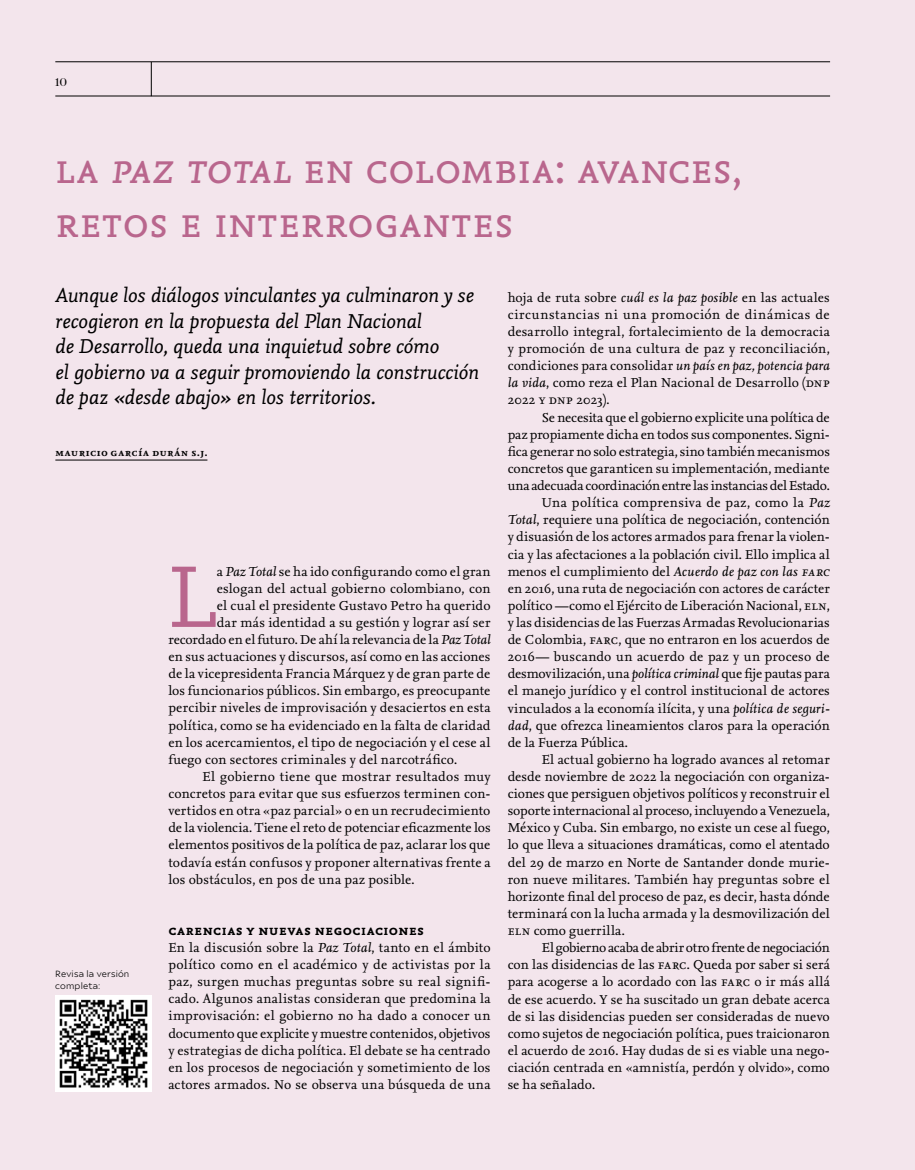
<style>
.page{position:relative;width:915px;height:1170px;background:#fff}
.page>*{position:absolute;margin:0;border:0;box-sizing:border-box;transform-origin:0 0}
.t1{font:91.35px "Nexus Mix Pro";color:#b9668d}
.t2{font:45px/54px "Nexus Mix Pro";letter-spacing:.01em;color:#b9668d}
.t3{font:italic 21px/25.5px "Nexus Mix Pro";letter-spacing:-.005em;color:#000}
.t4{font:700 15px "Nexus Mix Pro";letter-spacing:.035em;color:#000}
.t5{font:13.5px/17.1px "Nexus Serif Pro";letter-spacing:.005em;color:#000;text-align:justify}
.t6{font:13.5px "Nexus Serif Pro";letter-spacing:-.02em;color:#000}
.t7{font:500 11.25px "Chapman";color:#000}
.t8{font:700 10.5px "Nexus Serif Pro";letter-spacing:.08em;color:#000}
.t9{font:9px/12px "Ariana Pro";letter-spacing:.02em;color:#000}
.s1{font-style:italic}
</style>
<div class="page">
<div style="left:0;top:0;width:914px;height:1169px;background:#f3e5ec"></div>
<hr style="left:55px;top:460px;width:152px;height:1px;background:#000">
<img style="left:55px;top:995px;width:96px;height:96px">
<hr style="left:55px;top:61px;width:774px;height:1px;background:#000">
<hr style="left:55px;top:96px;width:774px;height:1px;background:#000">
<hr style="left:151px;top:62px;width:1px;height:34px;background:#000">
<p class="t7" style="left:55px;top:74px;width:13px">10</p>
<h2 class="t2" style="left:55px;top:138px;width:687px">la <span class="s1">paz total</span> en colombia: avances, retos e interrogantes</h2>
<h3 class="t3" style="left:55px;top:281px;width:425px">Aunque los diálogos vinculantes ya culminaron y se recogieron en la propuesta del Plan Nacional<br>de Desarrollo, queda una inquietud sobre cómo<br>el gobierno va a seguir promoviendo la construcción de paz «desde abajo» en los territorios.</h3>
<p class="t5" style="left:507px;top:288px;width:323px">hoja de ruta sobre <span class="s1">cuál es la paz posible</span> en las actuales circunstancias ni una promoción de dinámicas de desarrollo integral, fortalecimiento de la democracia y promoción de una cultura de paz y reconciliación, condiciones para consolidar <span class="s1">un país en paz, potencia para la vida</span>, como reza el Plan Nacional de Desarrollo (dnp 2022 y dnp 2023).</p>
<p class="t5" style="left:541px;top:408px;width:289px">Se necesita que el gobierno explicite una política de</p>
<p class="t5" style="left:507px;top:425px;width:323px">paz propiamente dicha en todos sus componentes. Signi-</p>
<p class="t5" style="left:507px;top:442px;width:323px">fica generar no solo estrategia, sino también mecanismos</p>
<p class="t5" style="left:507px;top:459px;width:323px">concretos que garanticen su implementación, mediante</p>
<p class="t5" style="left:507px;top:476px;width:323px">una adecuada coordinación entre las instancias del Estado.</p>
<p class="t5" style="left:541px;top:493px;width:289px">Una política comprensiva de paz, como la <span class="s1">Paz</span></p>
<p class="t5" style="left:507px;top:510px;width:323px"><span class="s1">Total</span>, requiere una política de negociación, contención</p>
<p class="t5" style="left:507px;top:527px;width:323px">y disuasión de los actores armados para frenar la violen-</p>
<p class="t5" style="left:507px;top:545px;width:323px">cia y las afectaciones a la población civil. Ello implica al</p>
<p class="t5" style="left:507px;top:562px;width:323px">menos el cumplimiento del <span class="s1">Acuerdo de paz con las farc</span></p>
<p class="t5" style="left:507px;top:579px;width:323px">en 2016, una ruta de negociación con actores de carácter</p>
<p class="t5" style="left:507px;top:596px;width:323px">político —como el Ejército de Liberación Nacional, eln,</p>
<p class="t5" style="left:507px;top:613px;width:323px">y las disidencias de las Fuerzas Armadas Revolucionarias</p>
<p class="t5" style="left:507px;top:630px;width:323px">de Colombia, farc, que no entraron en los acuerdos de</p>
<p class="t5" style="left:507px;top:647px;width:323px">2016— buscando un acuerdo de paz y un proceso de</p>
<p class="t5" style="left:507px;top:664px;width:323px">desmovilización, una <span class="s1">política criminal</span> que fije pautas para</p>
<p class="t5" style="left:507px;top:681px;width:323px">el manejo jurídico y el control institucional de actores</p>
<p class="t5" style="left:507px;top:699px;width:323px">vinculados a la economía ilícita, y una <span class="s1">política de seguri-</span></p>
<p class="t5" style="left:507px;top:716px;width:323px"><span class="s1">dad</span>, que ofrezca lineamientos claros para la operación</p>
<p class="t5" style="left:507px;top:733px;width:122px">de la Fuerza Pública.</p>
<p class="t5" style="left:541px;top:750px;width:289px">El actual gobierno ha logrado avances al retomar</p>
<p class="t5" style="left:507px;top:767px;width:323px">desde noviembre de 2022 la negociación con organiza-</p>
<p class="t5" style="left:507px;top:784px;width:323px">ciones que persiguen objetivos políticos y reconstruir el</p>
<p class="t5" style="left:507px;top:801px;width:323px">soporte internacional al proceso, incluyendo a Venezuela,</p>
<p class="t5" style="left:507px;top:818px;width:323px">México y Cuba. Sin embargo, no existe un cese al fuego,</p>
<p class="t5" style="left:507px;top:835px;width:323px">lo que lleva a situaciones dramáticas, como el atentado</p>
<p class="t5" style="left:507px;top:852px;width:323px">del 29 de marzo en Norte de Santander donde murie-</p>
<p class="t5" style="left:507px;top:870px;width:323px">ron nueve militares. También hay preguntas sobre el</p>
<p class="t5" style="left:507px;top:887px;width:323px">horizonte final del proceso de paz, es decir, hasta dónde</p>
<p class="t5" style="left:507px;top:904px;width:323px">terminará con la lucha armada y la desmovilización del</p>
<p class="t5" style="left:507px;top:921px;width:118px">eln como guerrilla.</p>
<p class="t6" style="left:541px;top:937px;width:289px">El gobierno acaba de abrir otro frente de negociación</p>
<p class="t5" style="left:507px;top:955px;width:323px">con las disidencias de las farc. Queda por saber si será</p>
<p class="t5" style="left:507px;top:972px;width:323px">para acogerse a lo acordado con las farc o ir más allá</p>
<p class="t5" style="left:507px;top:989px;width:323px">de ese acuerdo. Y se ha suscitado un gran debate acerca</p>
<p class="t5" style="left:507px;top:1006px;width:323px">de si las disidencias pueden ser consideradas de nuevo</p>
<p class="t5" style="left:507px;top:1024px;width:323px">como sujetos de negociación política, pues traicionaron</p>
<p class="t5" style="left:507px;top:1041px;width:323px">el acuerdo de 2016. Hay dudas de si es viable una nego-</p>
<p class="t5" style="left:507px;top:1058px;width:323px">ciación centrada en «amnistía, perdón y olvido», como</p>
<p class="t5" style="left:507px;top:1075px;width:89px">se ha señalado.</p>
<p class="t8" style="left:55px;top:444px;width:153px">mauricio garcía durán s.j.</p>
<h1 class="t1" style="left:168px;top:528px;width:50px">L</h1>
<p class="t5" style="left:216px;top:562px;width:275px">a <span class="s1">Paz Total</span> se ha ido configurando como el gran</p>
<p class="t5" style="left:216px;top:579px;width:275px">eslogan del actual gobierno colombiano, con</p>
<p class="t5" style="left:216px;top:596px;width:275px">el cual el presidente Gustavo Petro ha querido</p>
<p class="t5" style="left:216px;top:613px;width:275px">dar más identidad a su gestión y lograr así ser</p>
<p class="t5" style="left:168px;top:630px;width:323px">recordado en el futuro. De ahí la relevancia de la <span class="s1">Paz Total</span></p>
<p class="t5" style="left:168px;top:647px;width:323px">en sus actuaciones y discursos, así como en las acciones</p>
<p class="t5" style="left:168px;top:664px;width:323px">de la vicepresidenta Francia Márquez y de gran parte de</p>
<p class="t5" style="left:168px;top:681px;width:323px">los funcionarios públicos. Sin embargo, es preocupante</p>
<p class="t5" style="left:168px;top:698px;width:323px">percibir niveles de improvisación y desaciertos en esta</p>
<p class="t5" style="left:168px;top:716px;width:323px">política, como se ha evidenciado en la falta de claridad</p>
<p class="t5" style="left:168px;top:733px;width:323px">en los acercamientos, el tipo de negociación y el cese al</p>
<p class="t5" style="left:168px;top:750px;width:290px">fuego con sectores criminales y del narcotráfico.</p>
<p class="t5" style="left:202px;top:767px;width:289px">El gobierno tiene que mostrar resultados muy</p>
<p class="t5" style="left:168px;top:784px;width:323px">concretos para evitar que sus esfuerzos terminen con-</p>
<p class="t5" style="left:168px;top:801px;width:323px">vertidos en otra «paz parcial» o en un recrudecimiento</p>
<p class="t5" style="left:168px;top:818px;width:323px">de la violencia. Tiene el reto de potenciar eficazmente los</p>
<p class="t5" style="left:168px;top:835px;width:323px">elementos positivos de la política de paz, aclarar los que</p>
<p class="t5" style="left:168px;top:852px;width:323px">todavía están confusos y proponer alternativas frente a</p>
<p class="t5" style="left:168px;top:869px;width:247px">los obstáculos, en pos de una paz posible.</p>
<p class="t4" style="left:168px;top:918px;width:257px">carencias y nuevas negociaciones</p>
<p class="t5" style="left:168px;top:938px;width:323px">En la discusión sobre la <span class="s1">Paz Total</span>, tanto en el ámbito político como en el académico y de activistas por la paz, surgen muchas preguntas sobre su real signifi&shy;cado. Algunos analistas consideran que predomina la improvisación: el gobierno no ha dado a conocer un documento que explicite y muestre contenidos, objetivos y estrategias de dicha política. El debate se ha centrado en los procesos de negociación y sometimiento de los actores armados. No se observa una búsqueda de una</p>
<p class="t9" style="left:55px;top:966px;width:76px">Revisa la versión completa:</p>
</div>
